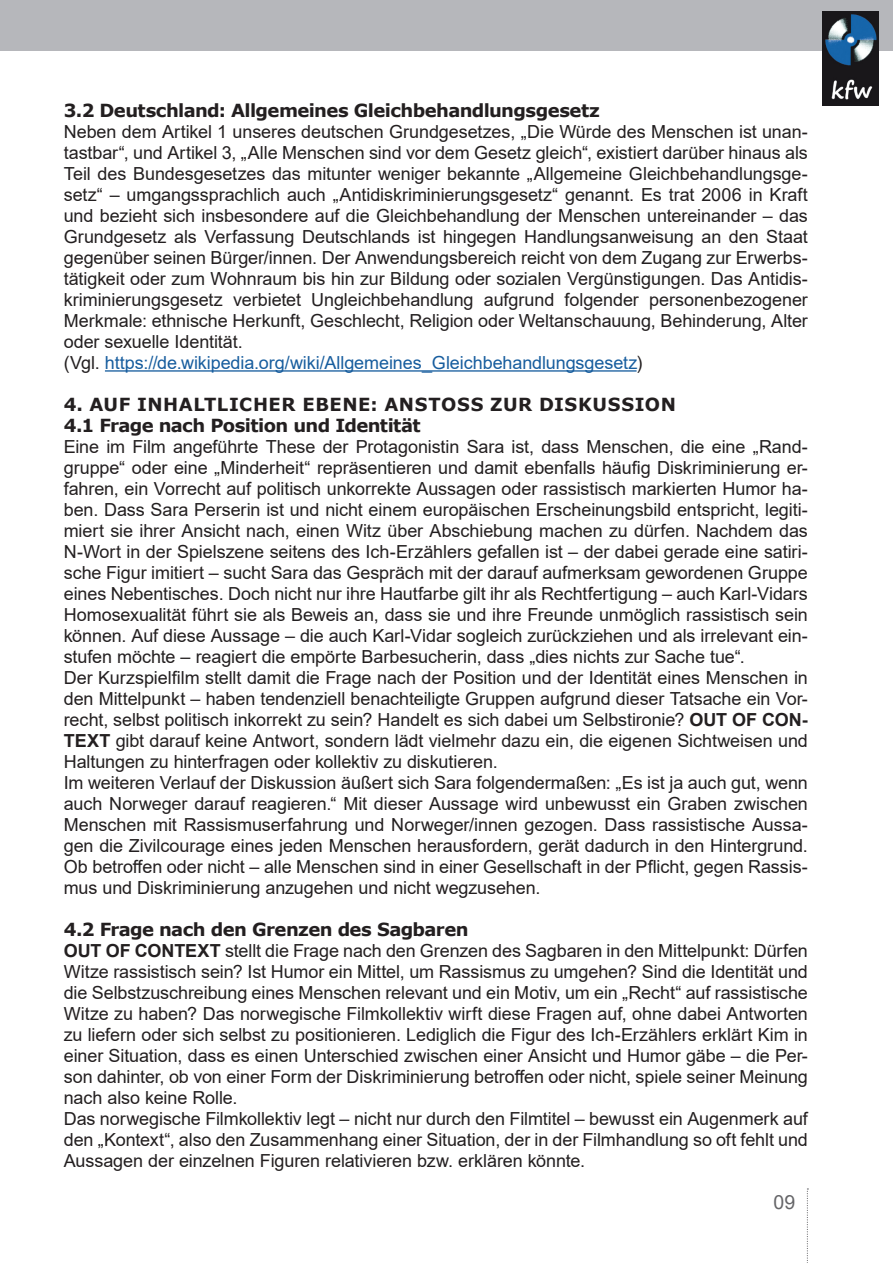
<style>
.page{position:relative;width:893px;height:1263px;background:#fff}
.page>*{position:absolute;margin:0;border:0;box-sizing:border-box;transform-origin:0 0}
.t1{font:19.5px "Arial";color:#656568}
.t2{font:18px/21px "Arial";letter-spacing:-.005em;color:#231f20}
.t3{font:700 18px "Verdana";letter-spacing:-.03em;color:#231f20}
.t4{font:700 18px/21px "Verdana";letter-spacing:.015em;color:#231f20}
.s1{color:#175d9e}
.s2{font-weight:700}
</style>
<div class="page">
<div style="left:0;top:0;width:893px;height:51px;background:#b6b7bb"></div>
<svg style="left:807px;top:1188px;width:1px;height:75px"></svg>
<img style="left:822px;top:11px;width:57px;height:94px">
<hr style="left:105px;top:370px;width:532px;height:2px;background:#175d9e">
<p class="t3" style="left:64px;top:98px;width:537px">3.2 Deutschland: Allgemeines Gleichbehandlungsgesetz</p>
<p class="t2" style="left:64px;top:121px;width:746px">Neben dem Artikel 1 unseres deutschen Grundgesetzes, „Die Würde des Menschen ist unan&shy;tastbar“, und Artikel 3, „Alle Menschen sind vor dem Gesetz gleich“, existiert darüber hinaus als Teil des Bundesgesetzes das mitunter weniger bekannte „Allgemeine Gleichbehandlungsge&shy;setz“ – umgangssprachlich auch „Antidiskriminierungsgesetz“ genannt. Es trat 2006 in Kraft und bezieht sich insbesondere auf die Gleichbehandlung der Menschen untereinander – das Grundgesetz als Verfassung Deutschlands ist hingegen Handlungsanweisung an den Staat gegenüber seinen Bürger/innen. Der Anwendungsbereich reicht von dem Zugang zur Erwerbs&shy;tätigkeit oder zum Wohnraum bis hin zur Bildung oder sozialen Vergünstigungen. Das Antidis&shy;kriminierungsgesetz verbietet Ungleichbehandlung aufgrund folgender personenbezogener Merkmale: ethnische Herkunft, Geschlecht, Religion oder Weltanschauung, Behinderung, Alter oder sexuelle Identität.<br>(Vgl. <span class="s1">https://de.wikipedia.org/wiki/Allgemeines_Gleichbehandlungsgesetz</span>)</p>
<p class="t4" style="left:64px;top:394px;width:614px">4. AUF INHALTLICHER EBENE: ANSTOSS ZUR DISKUSSION<br>4.1 Frage nach Position und Identität</p>
<p class="t2" style="left:64px;top:436px;width:746px">Eine im Film angeführte These der Protagonistin Sara ist, dass Menschen, die eine „Rand&shy;gruppe“ oder eine „Minderheit“ repräsentieren und damit ebenfalls häufig Diskriminierung er&shy;fahren, ein Vorrecht auf politisch unkorrekte Aussagen oder rassistisch markierten Humor ha&shy;ben. Dass Sara Perserin ist und nicht einem europäischen Erscheinungsbild entspricht, legiti&shy;miert sie ihrer Ansicht nach, einen Witz über Abschiebung machen zu dürfen. Nachdem das N-Wort in der Spielszene seitens des Ich-Erzählers gefallen ist – der dabei gerade eine satiri&shy;sche Figur imitiert – sucht Sara das Gespräch mit der darauf aufmerksam gewordenen Gruppe eines Nebentisches. Doch nicht nur ihre Hautfarbe gilt ihr als Rechtfertigung – auch Karl-Vidars Homosexualität führt sie als Beweis an, dass sie und ihre Freunde unmöglich rassistisch sein können. Auf diese Aussage – die auch Karl-Vidar sogleich zurückziehen und als irrelevant ein&shy;stufen möchte – reagiert die empörte Barbesucherin, dass „dies nichts zur Sache tue“.<br>Der Kurzspielfilm stellt damit die Frage nach der Position und der Identität eines Menschen in den Mittelpunkt – haben tendenziell benachteiligte Gruppen aufgrund dieser Tatsache ein Vor&shy;recht, selbst politisch inkorrekt zu sein? Handelt es sich dabei um Selbstironie? <span class="s2">OUT OF CON-TEXT</span> gibt darauf keine Antwort, sondern lädt vielmehr dazu ein, die eigenen Sichtweisen und Haltungen zu hinterfragen oder kollektiv zu diskutieren.<br>Im weiteren Verlauf der Diskussion äußert sich Sara folgendermaßen: „Es ist ja auch gut, wenn auch Norweger darauf reagieren.“ Mit dieser Aussage wird unbewusst ein Graben zwischen Menschen mit Rassismuserfahrung und Norweger/innen gezogen. Dass rassistische Aussa&shy;gen die Zivilcourage eines jeden Menschen herausfordern, gerät dadurch in den Hintergrund.<br>Ob betroffen oder nicht – alle Menschen sind in einer Gesellschaft in der Pflicht, gegen Rassis&shy;mus und Diskriminierung anzugehen und nicht wegzusehen.</p>
<p class="t3" style="left:64px;top:917px;width:406px">4.2 Frage nach den Grenzen des Sagbaren</p>
<p class="t2" style="left:64px;top:940px;width:746px"><span class="s2">OUT OF CONTEXT</span> stellt die Frage nach den Grenzen des Sagbaren in den Mittelpunkt: Dürfen Witze rassistisch sein? Ist Humor ein Mittel, um Rassismus zu umgehen? Sind die Identität und die Selbstzuschreibung eines Menschen relevant und ein Motiv, um ein „Recht“ auf rassistische Witze zu haben? Das norwegische Filmkollektiv wirft diese Fragen auf, ohne dabei Antworten zu liefern oder sich selbst zu positionieren. Lediglich die Figur des Ich-Erzählers erklärt Kim in einer Situation, dass es einen Unterschied zwischen einer Ansicht und Humor gäbe – die Per&shy;son dahinter, ob von einer Form der Diskriminierung betroffen oder nicht, spiele seiner Meinung nach also keine Rolle.<br>Das norwegische Filmkollektiv legt – nicht nur durch den Filmtitel – bewusst ein Augenmerk auf den „Kontext“, also den Zusammenhang einer Situation, der in der Filmhandlung so oft fehlt und Aussagen der einzelnen Figuren relativieren bzw. erklären könnte.</p>
<p class="t1" style="left:773px;top:1189px;width:23px">09</p>
</div>
